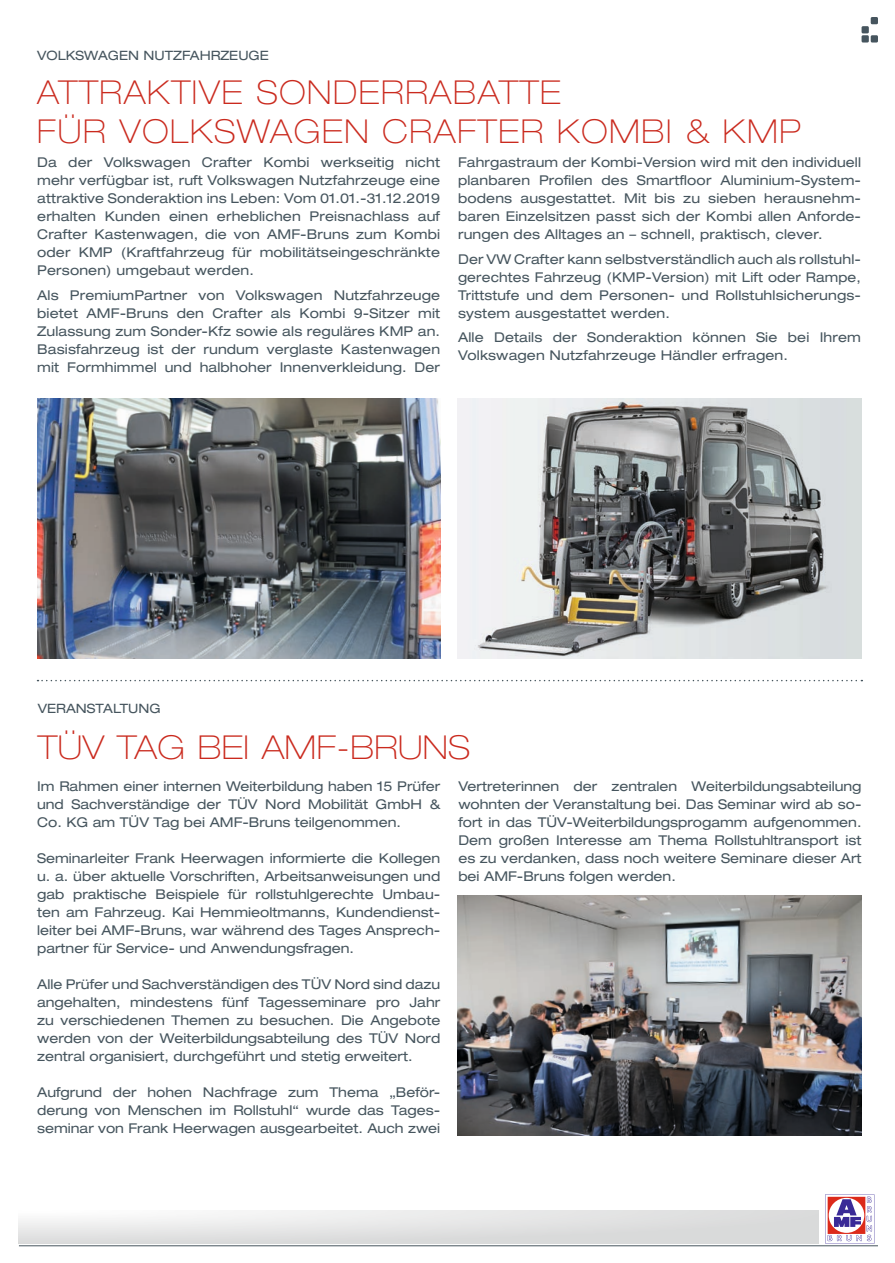
<style>
.page{position:relative;width:895px;height:1263px;background:#fff}
.page>*{position:absolute;margin:0;border:0;box-sizing:border-box;transform-origin:0 0}
.t1{font:100 expanded 33px/39px "Helvetica Neue LT Std";letter-spacing:.05em;color:#ca2a1e}
.t2{font:100 expanded 33px "Helvetica Neue LT Std";letter-spacing:.01em;color:#ca2a1e}
.t3{font:expanded 13.5px/18px "Helvetica Neue LT Std";letter-spacing:.01em;color:#46555e;text-align:justify}
.t4{font:expanded 12.9px "Helvetica Neue LT Std";color:#46555e}
</style>
<div class="page">
<div style="left:871px;top:17px;width:7px;height:7px;background:#46555e;border-radius:2px"></div>
<div style="left:861px;top:26px;width:8px;height:7px;background:#46555e;border-radius:2px"></div>
<div style="left:861px;top:35px;width:8px;height:8px;background:#46555e;border-radius:2px"></div>
<div style="left:871px;top:35px;width:7px;height:8px;background:#46555e;border-radius:2px"></div>
<svg style="left:825px;top:1194px;width:49px;height:49px"></svg>
<svg style="left:19px;top:1210px;width:799px;height:33px"></svg>
<hr style="left:19px;top:1245px;width:859px;height:1px;background:#46555e">
<svg style="left:38px;top:680px;width:824px;height:1px"></svg>
<img style="left:38px;top:398px;width:402px;height:261px">
<img style="left:457px;top:398px;width:404px;height:261px">
<img style="left:457px;top:895px;width:404px;height:240px">
<p class="t4" style="left:37px;top:47px;width:233px">VOLKSWAGEN NUTZFAHRZEUGE</p>
<h1 class="t1" style="left:37px;top:73px;width:765px">ATTRAKTIVE SONDERRABATTE<br>FÜR VOLKSWAGEN CRAFTER KOMBI &amp; KMP</h1>
<p class="t3" style="left:37px;top:153px;width:404px">Da der Volkswagen Crafter Kombi werkseitig nicht mehr verfügbar ist, ruft Volkswagen Nutzfahrzeuge eine attraktive Sonderaktion ins Leben: Vom 01.01.-31.12.2019 erhalten Kunden einen erheblichen Preisnachlass auf Crafter Kastenwagen, die von AMF-Bruns zum Kombi oder KMP (Kraftfahrzeug für mobilitätseingeschränkte Personen) umgebaut werden.</p>
<p class="t3" style="left:37px;top:286px;width:404px">Als PremiumPartner von Volkswagen Nutzfahrzeuge bietet AMF-Bruns den Crafter als Kombi 9-Sitzer mit Zulassung zum Sonder-Kfz sowie als reguläres KMP an.<br>Basisfahrzeug ist der rundum verglaste Kastenwagen mit Formhimmel und halbhoher Innenverkleidung. Der</p>
<p class="t3" style="left:458px;top:153px;width:404px;text-align:left">Fahrgastraum der Kombi-Version wird mit den individuell planbaren Profilen des Smartfloor Aluminium-System&shy;bodens ausgestattet. Mit bis zu sieben herausnehm&shy;baren Einzelsitzen passt sich der Kombi allen Anforde&shy;rungen des Alltages an – schnell, praktisch, clever.</p>
<p class="t3" style="left:458px;top:250px;width:404px;text-align:left">Der VW Crafter kann selbstverständlich auch als rollstuhl&shy;gerechtes Fahrzeug (KMP-Version) mit Lift oder Rampe, Trittstufe und dem Personen- und Rollstuhlsicherungs&shy;system ausgestattet werden.</p>
<p class="t3" style="left:458px;top:328px;width:404px">Alle Details der Sonderaktion können Sie bei Ihrem<br>Volkswagen Nutzfahrzeuge Händler erfragen.</p>
<p class="t4" style="left:38px;top:701px;width:124px">VERANSTALTUNG</p>
<h1 class="t2" style="left:38px;top:727px;width:434px">TÜV TAG BEI AMF-BRUNS</h1>
<p class="t3" style="left:37px;top:777px;width:405px">Im Rahmen einer internen Weiterbildung haben 15 Prüfer und Sachverständige der TÜV Nord Mobilität GmbH &amp; Co. KG am TÜV Tag bei AMF-Bruns teilgenommen.</p>
<p class="t3" style="left:37px;top:849px;width:405px;text-align:left">Seminarleiter Frank Heerwagen informierte die Kollegen u. a. über aktuelle Vorschriften, Arbeitsanweisungen und gab praktische Beispiele für rollstuhlgerechte Umbau&shy;ten am Fahrzeug. Kai Hemmieoltmanns, Kundendienst&shy;leiter bei AMF-Bruns, war während des Tages Ansprech&shy;partner für Service- und Anwendungsfragen.</p>
<p class="t3" style="left:37px;top:975px;width:405px">Alle Prüfer und Sachverständigen des TÜV Nord sind dazu angehalten, mindestens fünf Tagesseminare pro Jahr zu verschiedenen Themen zu besuchen. Die Angebote werden von der Weiterbildungsabteilung des TÜV Nord zentral organisiert, durchgeführt und stetig erweitert.</p>
<p class="t3" style="left:37px;top:1083px;width:405px;text-align:left">Aufgrund der hohen Nachfrage zum Thema „Beför&shy;derung von Menschen im Rollstuhl“ wurde das Tages&shy;seminar von Frank Heerwagen ausgearbeitet. Auch zwei</p>
<p class="t3" style="left:458px;top:777px;width:405px">Vertreterinnen der zentralen Weiterbildungsabteilung wohnten der Veranstaltung bei. Das Seminar wird ab so&shy;fort in das TÜV-Weiterbildungsprogamm aufgenommen.<br>Dem großen Interesse am Thema Rollstuhltransport ist es zu verdanken, dass noch weitere Seminare dieser Art bei AMF-Bruns folgen werden.</p>
</div>
